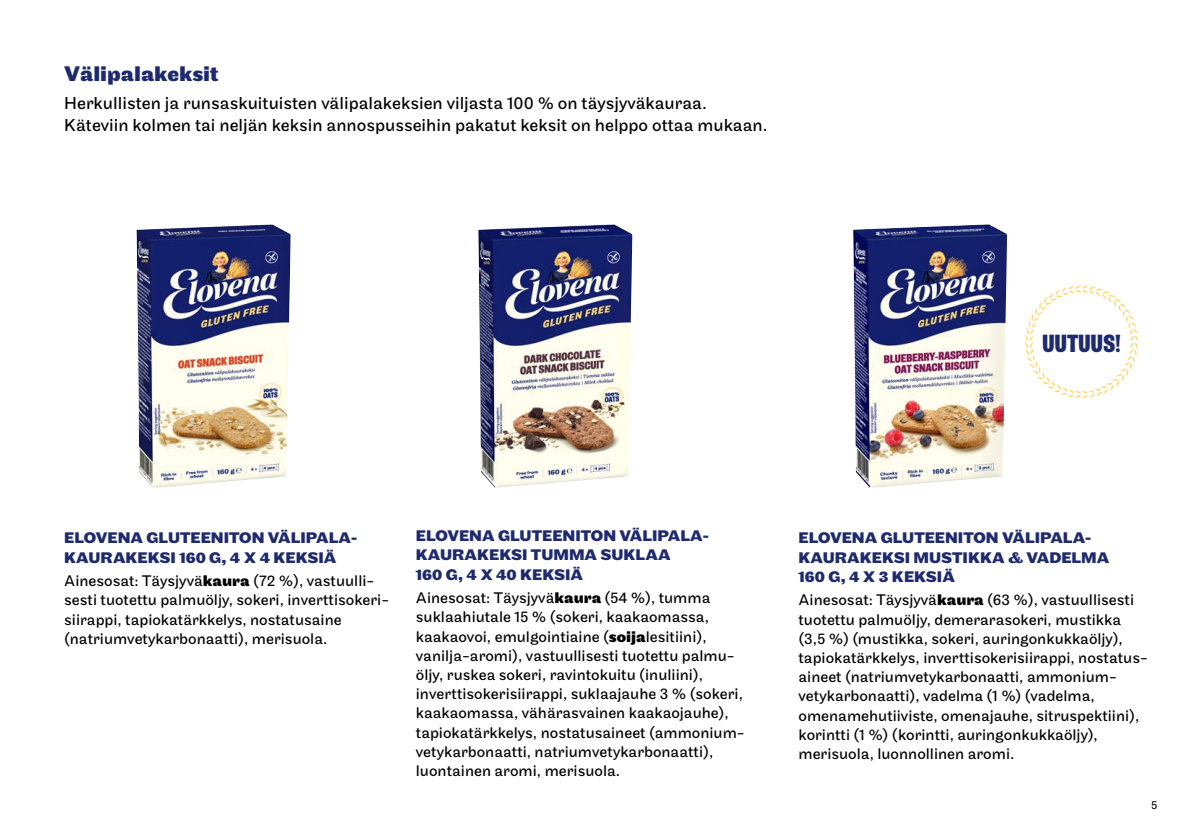
<style>
.page{position:relative;width:1191px;height:840px;background:#fff}
.page>*{position:absolute;margin:0;border:0;box-sizing:border-box;transform-origin:0 0}
.t1{font:900 extra-condensed 24px "Rude";letter-spacing:.01em;color:#1e2a6e}
.t2{font:700 22px "Maple";color:#1e2a6e}
.t3{font:18px/21.6px "Maple";color:#000}
.t4{font:16px/19.2px "Maple";color:#000}
.t5{font:700 16px/19.2px "Maple";color:#1e2a6e}
.t6{font:12px "Maple";color:#000}
.s1{font-weight:700}
</style>
<div class="page">
<img style="left:137px;top:224px;width:129px;height:249px">
<img style="left:853px;top:224px;width:129px;height:249px">
<img style="left:478px;top:224px;width:130px;height:249px">
<svg style="left:1025px;top:285px;width:113px;height:113px"></svg>
<h2 class="t2" style="left:64px;top:60px;width:156px">Välipalakeksit</h2>
<p class="t3" style="left:64px;top:93px;width:705px">Herkullisten ja runsaskuituisten välipalakeksien viljasta 100 % on täysjyväkauraa.<br>Käteviin kolmen tai neljän keksin annospusseihin pakatut keksit on helppo ottaa mukaan.</p>
<h1 class="t1" style="left:1042px;top:328px;width:80px">UUTUUS!</h1>
<p class="t5" style="left:64px;top:528px;width:293px">ELOVENA GLUTEENITON VÄLIPALA-<br>KAURAKEKSI 160 G, 4 X 4 KEKSIÄ</p>
<p class="t4" style="left:64px;top:571px;width:326px">Ainesosat: Täysjyvä<span class="s1">kaura</span> (72 %), vastuulli&shy;sesti tuotettu palmuöljy, sokeri, inverttisokeri&shy;siirappi, tapiokatärkkelys, nostatusaine (natriumvetykarbonaatti), merisuola.</p>
<p class="t5" style="left:416px;top:526px;width:293px">ELOVENA GLUTEENITON VÄLIPALA-<br>KAURAKEKSI TUMMA SUKLAA<br>160 G, 4 X 40 KEKSIÄ</p>
<p class="t4" style="left:416px;top:588px;width:330px">Ainesosat: Täysjyvä<span class="s1">kaura</span> (54 %), tumma suklaahiutale 15 % (sokeri, kaakaomassa, kaakaovoi, emulgointiaine (<span class="s1">soija</span>lesitiini), vanilja-aromi), vastuullisesti tuotettu palmu&shy;öljy, ruskea sokeri, ravintokuitu (inuliini), inverttisokerisiirappi, suklaajauhe 3 % (sokeri, kaakaomassa, vähärasvainen kaakaojauhe), tapiokatärkkelys, nostatusaineet (ammonium&shy;vetykarbonaatti, natriumvetykarbonaatti), luontainen aromi, merisuola.</p>
<p class="t5" style="left:798px;top:528px;width:312px">ELOVENA GLUTEENITON VÄLIPALA-<br>KAURAKEKSI MUSTIKKA &amp; VADELMA<br>160 G, 4 X 3 KEKSIÄ</p>
<p class="t4" style="left:798px;top:590px;width:351px">Ainesosat: Täysjyvä<span class="s1">kaura</span> (63 %), vastuullisesti tuotettu palmuöljy, demerarasokeri, mustikka (3,5 %) (mustikka, sokeri, auringonkukkaöljy), tapiokatärkkelys, inverttisokerisiirappi, nostatus&shy;aineet (natriumvetykarbonaatti, ammonium&shy;vetykarbonaatti), vadelma (1 %) (vadelma, omenamehutiiviste, omenajauhe, sitruspektiini), korintti (1 %) (korintti, auringonkukkaöljy), merisuola, luonnollinen aromi.</p>
<p class="t6" style="left:1151px;top:798px;width:8px">5</p>
</div>
